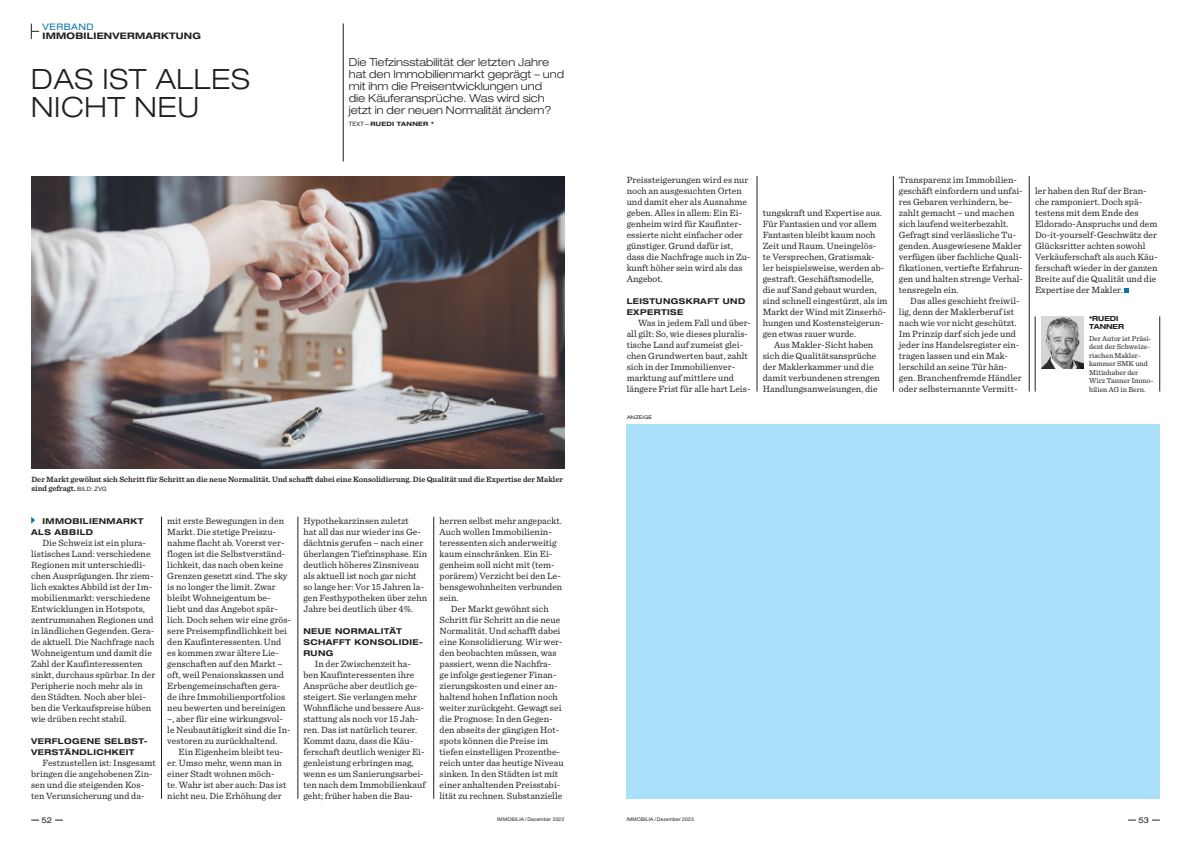
<style>
.page{position:relative;width:1191px;height:842px;background:#fff}
.page>*{position:absolute;margin:0;border:0;box-sizing:border-box;transform-origin:0 0}
.Titel_Doppelseite{font:300 expanded 28px/28px "Helvetica Neue LT Std";letter-spacing:.025em;color:#231f20}
.Lead_Doppelseite{font:300 expanded 11px/12px "Helvetica Neue LT Std";color:#231f20}
.Text{font:9.5px/11px "Sentinel";letter-spacing:.005em;color:#231f20}
.Rubrik_Thema{font:700 expanded 9px "Helvetica Neue LT Std";letter-spacing:.025em;color:#231f20}
.Rubriktitel{font:expanded 9px "Helvetica Neue LT Std";letter-spacing:.05em;color:#0c77a6}
.Bildlegende{font:600 8px/9px "Sentinel";color:#231f20}
.Zwischentitel_Erster{font:700 expanded 8px/11px "Helvetica Neue LT Std";letter-spacing:.05em;color:#231f20}
.t1{font:expanded 8px "Helvetica Neue LT Std";color:#231f20}
.Autorenbox_Text{font:7.5px/8.5px "Sentinel";color:#231f20}
.Autorenbox_Name{font:700 expanded 7px/8px "Helvetica Neue LT Std";color:#231f20}
.Lead_Doppelseite-2{font:700 expanded 6px "Helvetica Neue LT Std";letter-spacing:.05em;color:#231f20}
.t2{font:5px "Helvetica Neue LT Std";letter-spacing:.025em;color:#231f20}
.t3{font:expanded 5px "Helvetica Neue LT Std";letter-spacing:.025em;color:#231f20}
.s1{font-weight:400;font-stretch:normal}
.s2{font-family:"Helvetica Neue LT Std";font-weight:400;font-size:6px}
</style>
<div class="page">
<hr style="left:343px;top:24px;width:1px;height:138px;background:#231f20">
<svg style="left:31px;top:24px;width:8px;height:15px"></svg>
<svg style="left:31px;top:517px;width:4px;height:7px"></svg>
<hr style="left:161px;top:517px;width:1px;height:282px;background:#231f20">
<hr style="left:757px;top:176px;width:1px;height:216px;background:#231f20">
<hr style="left:298px;top:517px;width:1px;height:282px;background:#231f20">
<hr style="left:893px;top:176px;width:1px;height:216px;background:#231f20">
<hr style="left:433px;top:517px;width:1px;height:282px;background:#231f20">
<hr style="left:1029px;top:176px;width:1px;height:216px;background:#231f20">
<div style="left:626px;top:424px;width:533px;height:375px;background:#aae0f9"></div>
<img style="left:31px;top:176px;width:533px;height:292px">
<hr style="left:1035px;top:316px;width:1px;height:76px;background:#231f20">
<hr style="left:1159px;top:316px;width:1px;height:76px;background:#231f20">
<img style="left:1041px;top:316px;width:42px;height:53px">
<svg style="left:1124px;top:288px;width:4px;height:5px"></svg>
<p class="Rubriktitel" style="left:43px;top:21px;width:53px">VERBAND</p>
<p class="Rubrik_Thema" style="left:43px;top:30px;width:160px">IMMOBILIENVERMARKTUNG</p>
<p class="Titel_Doppelseite" style="left:31px;top:64px;width:220px">DAS IST ALLES<br>NICHT NEU</p>
<p class="Lead_Doppelseite" style="left:349px;top:56px;width:217px">Die Tiefzinsstabilität der letzten Jahre hat den Immobilienmarkt geprägt – und mit ihm die Preisentwicklungen und<br>die Käuferansprüche. Was wird sich jetzt in der neuen Normalität ändern?</p>
<p class="Lead_Doppelseite-2" style="left:349px;top:121px;width:87px"><span class="s1">TEXT—</span>RUEDI TANNER *</p>
<p class="Bildlegende" style="left:31px;top:474px;width:533px">Der Markt gewöhnt sich Schritt für Schritt an die neue Normalität. Und schafft dabei eine Konsolidierung. Die Qualität und die Expertise der Makler sind gefragt. <span class="s2">BILD: ZVG</span></p>
<p class="Zwischentitel_Erster" style="left:31px;top:515px;width:114px;text-indent:11px">IMMOBILIENMARKT<br>ALS ABBILD</p>
<p class="Text" style="left:31px;top:536px;width:126px;text-indent:11px">Die Schweiz ist ein plura&shy;listisches Land: verschiedene<br>Regionen mit unterschiedli&shy;chen Ausprägungen. Ihr ziem&shy;lich exaktes Abbild ist der Im&shy;mobilienmarkt: verschiedene<br>Entwicklungen in Hotspots, zentrumsnahen Regionen und in ländlichen Gegenden. Gera&shy;de aktuell. Die Nachfrage nach<br>Wohneigentum und damit die<br>Zahl der Kaufinteressenten sinkt, durchaus spürbar. In der<br>Peripherie noch mehr als in den Städten. Noch aber blei&shy;ben die Verkaufspreise hüben wie drüben recht stabil.</p>
<p class="Zwischentitel_Erster" style="left:31px;top:735px;width:118px">VERFLOGENE SELBST-<br>VERSTÄNDLICHKEIT</p>
<p class="Text" style="left:31px;top:756px;width:126px;text-indent:11px">Festzustellen ist: Insgesamt bringen die angehobenen Zin&shy;sen und die steigenden Kos&shy;ten Verunsicherung und da-</p>
<p class="Text" style="left:167px;top:514px;width:125px">mit erste Bewegungen in den<br>Markt. Die stetige Preiszu&shy;nahme flacht ab. Vorerst ver&shy;flogen ist die Selbstverständ&shy;lichkeit, das nach oben keine<br>Grenzen gesetzt sind. The sky is no longer the limit. Zwar bleibt Wohneigentum be&shy;liebt und das Angebot spär&shy;lich. Doch sehen wir eine grös&shy;sere Preisempfindlichkeit bei den Kaufinteressenten. Und es kommen zwar ältere Lie&shy;genschaften auf den Markt – oft, weil Pensionskassen und<br>Erbengemeinschaften gera&shy;de ihre Immobilienportfolios neu bewerten und bereinigen –, aber für eine wirkungsvol&shy;le Neubautätigkeit sind die In&shy;vestoren zu zurückhaltend.</p>
<p class="Text" style="left:167px;top:745px;width:121px;text-indent:11px">Ein Eigenheim bleibt teu&shy;er. Umso mehr, wenn man in einer Stadt wohnen möch&shy;te. Wahr ist aber auch: Das ist nicht neu. Die Erhöhung der</p>
<p class="Text" style="left:303px;top:514px;width:125px">Hypothekarzinsen zuletzt<br>hat all das nur wieder ins Ge&shy;dächtnis gerufen – nach einer überlangen Tiefzinsphase. Ein deutlich höheres Zinsniveau als aktuell ist noch gar nicht so lange her: Vor 15 Jahren la&shy;gen Festhypotheken über zehn<br>Jahre bei deutlich über 4%.</p>
<p class="Zwischentitel_Erster" style="left:303px;top:625px;width:121px">NEUE NORMALITÄT<br>SCHAFFT KONSOLIDIE-<br>RUNG</p>
<p class="Text" style="left:303px;top:657px;width:124px;text-indent:11px">In der Zwischenzeit ha&shy;ben Kaufinteressenten ihre<br>Ansprüche aber deutlich ge&shy;steigert. Sie verlangen mehr<br>Wohnfläche und bessere Aus&shy;stattung als noch vor 15 Jah&shy;ren. Das ist natürlich teurer.<br>Kommt dazu, dass die Käu&shy;ferschaft deutlich weniger Ei&shy;genleistung erbringen mag, wenn es um Sanierungsarbei&shy;ten nach dem Immobilienkauf geht; früher haben die Bau-</p>
<p class="Text" style="left:439px;top:514px;width:124px">herren selbst mehr angepackt.<br>Auch wollen Immobilienin&shy;teressenten sich anderweitig kaum einschränken. Ein Ei&shy;genheim soll nicht mit (tem&shy;porärem) Verzicht bei den Le&shy;bensgewohnheiten verbunden sein.</p>
<p class="Text" style="left:439px;top:602px;width:125px;text-indent:11px">Der Markt gewöhnt sich<br>Schritt für Schritt an die neue<br>Normalität. Und schafft dabei eine Konsolidierung. Wir wer&shy;den beobachten müssen, was passiert, wenn die Nachfra-<br>ge infolge gestiegener Finan&shy;zierungskosten und einer an&shy;haltend hohen Inflation noch weiter zurückgeht. Gewagt sei die Prognose: In den Gegen&shy;den abseits der gängigen Hot&shy;spots können die Preise im tiefen einstelligen Prozentbe&shy;reich unter das heutige Niveau sinken. In den Städten ist mit einer anhaltenden Preisstabi&shy;lität zu rechnen. Substanzielle</p>
<p class="Text" style="left:626px;top:173px;width:125px">Preissteigerungen wird es nur noch an ausgesuchten Orten und damit eher als Ausnahme geben. Alles in allem: Ein Ei&shy;genheim wird für Kaufinter&shy;essierte nicht einfacher oder günstiger. Grund dafür ist, dass die Nachfrage auch in Zu&shy;kunft höher sein wird als das<br>Angebot.</p>
<p class="Zwischentitel_Erster" style="left:626px;top:295px;width:120px">LEISTUNGSKRAFT UND<br>EXPERTISE</p>
<p class="Text" style="left:626px;top:316px;width:126px;text-indent:11px">Was in jedem Fall und über&shy;all gilt: So, wie dieses pluralis&shy;tische Land auf zumeist glei&shy;chen Grundwerten baut, zahlt sich in der Immobilienver&shy;marktung auf mittlere und längere Frist für alle hart Leis-</p>
<p class="t3" style="left:627px;top:414px;width:27px">ANZEIGE</p>
<p class="Text" style="left:763px;top:206px;width:126px">tungskraft und Expertise aus.<br>Für Fantasien und vor allem<br>Fantasten bleibt kaum noch<br>Zeit und Raum. Uneingelös-<br>te Versprechen, Gratismak&shy;ler beispielsweise, werden ab&shy;gestraft. Geschäftsmodelle, die auf Sand gebaut wurden, sind schnell eingestürzt, als im<br>Markt der Wind mit Zinserhö&shy;hungen und Kostensteigerun&shy;gen etwas rauer wurde.</p>
<p class="Text" style="left:763px;top:338px;width:119px;text-indent:11px">Aus Makler-Sicht haben sich die Qualitätsansprüche der Maklerkammer und die damit verbundenen strengen<br>Handlungsanweisungen, die</p>
<p class="Text" style="left:899px;top:173px;width:126px">Transparenz im Immobilien&shy;geschäft einfordern und unfai&shy;res Gebaren verhindern, be&shy;zahlt gemacht – und machen sich laufend weiterbezahlt.<br>Gefragt sind verlässliche Tu&shy;genden. Ausgewiesene Makler verfügen über fachliche Quali&shy;fikationen, vertiefte Erfahrun&shy;gen und halten strenge Verhal&shy;tensregeln ein.</p>
<p class="Text" style="left:899px;top:294px;width:124px;text-indent:11px">Das alles geschieht freiwil&shy;lig, denn der Maklerberuf ist nach wie vor nicht geschützt.<br>Im Prinzip darf sich jede und jeder ins Handelsregister ein&shy;tragen lassen und ein Mak&shy;lerschild an seine Tür hän&shy;gen. Branchenfremde Händler oder selbsternannte Vermitt-</p>
<p class="Text" style="left:1035px;top:184px;width:124px">ler haben den Ruf der Bran&shy;che ramponiert. Doch spä&shy;testens mit dem Ende des<br>Eldorado-Anspruchs und dem<br>Do-it-yourself-Geschwätz der<br>Glücksritter achten sowohl<br>Verkäuferschaft als auch Käu&shy;ferschaft wieder in der ganzen<br>Breite auf die Qualität und die<br>Expertise der Makler.</p>
<p class="Autorenbox_Name" style="left:1089px;top:315px;width:37px">*RUEDI<br>TANNER</p>
<p class="Autorenbox_Text" style="left:1089px;top:333px;width:66px">Der Autor ist Präsi&shy;dent der Schweize&shy;rischen Makler&shy;kammer SMK und<br>Mitinhaber der<br>Wirz Tanner Immo&shy;bilien AG in Bern.</p>
<p class="t1" style="left:42px;top:815px;width:12px">52</p>
<p class="t2" style="left:497px;top:817px;width:69px">IMMOBILIA / Dezember 2023</p>
<p class="t2" style="left:626px;top:817px;width:69px">IMMOBILIA / Dezember 2023</p>
<p class="t1" style="left:1138px;top:815px;width:12px">53</p>
</div>
